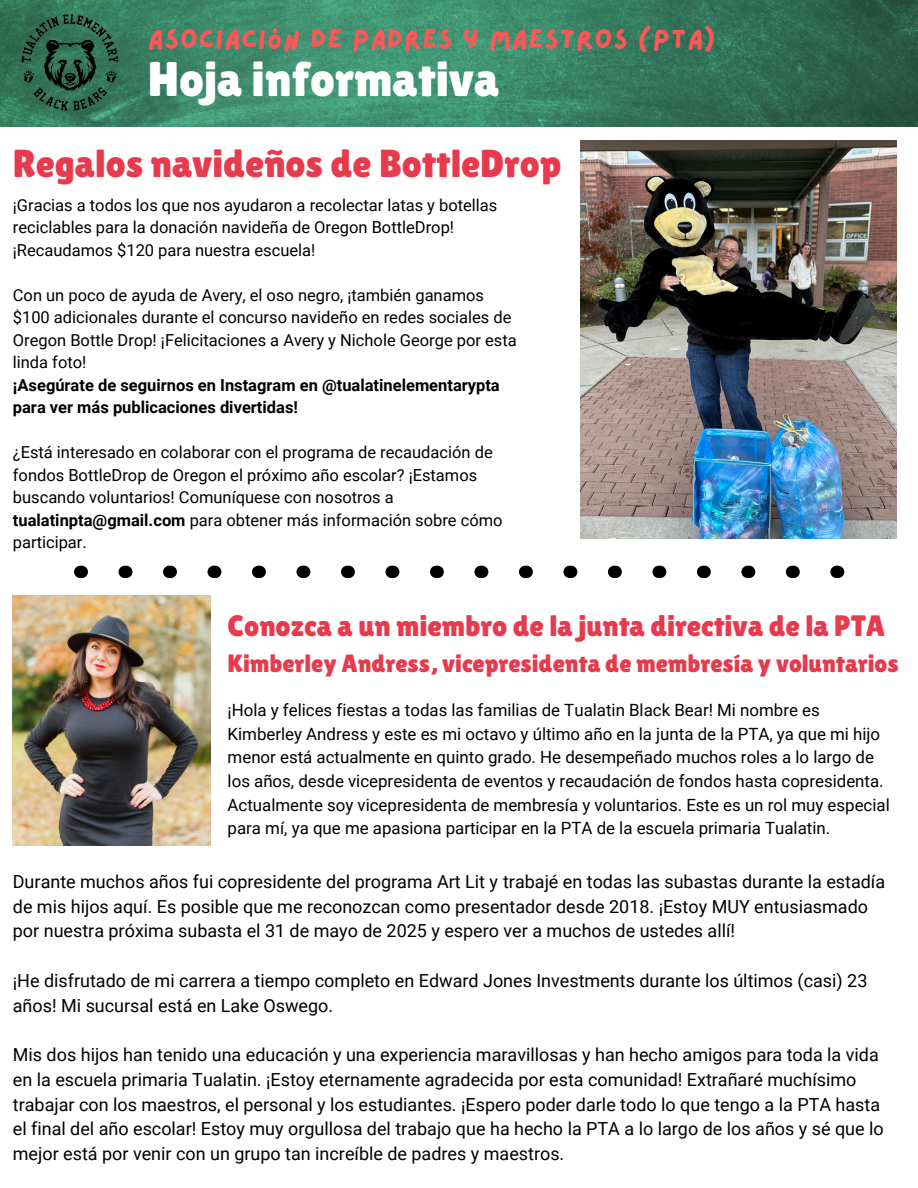
<style>
.page{position:relative;width:918px;height:1188px;background:#fff}
.page>*{position:absolute;margin:0;border:0;box-sizing:border-box;transform-origin:0 0}
.t1{font:48.75px "Lilita One";color:#fff}
.t2{font:39px "Lilita One";color:#e83a4d}
.t3{font:29.55px "Lilita One";color:#e83a4d}
.t4{font:27.3px "Lazydog";letter-spacing:.03em;color:#ff5757}
.t5{font:24.9px "Lilita One";color:#e83a4d}
.t6{font:18px/24.8px "Roboto";color:#000}
.t7{font:16.8px/23.7px "Roboto";color:#000}
.t8{font:16.5px/22.5px "Roboto";color:#000}
.t9{font:700 16.5px/22.5px "Roboto";color:#000}
.s1{font-weight:700}
</style>
<div class="page">
<img style="left:148px;top:0;width:770px;height:126px">
<img style="left:0;top:0;width:148px;height:127px">
<svg style="left:74px;top:566px;width:770px;height:12px"></svg>
<img style="left:581px;top:141px;width:316px;height:398px">
<img style="left:13px;top:596px;width:198px;height:250px">
<p class="t4" style="left:148px;top:26px;width:569px">ASOCIACIÓN DE PADRES Y MAESTROS (PTA)</p>
<p class="t1" style="left:148px;top:51px;width:353px">Hoja informativa</p>
<p class="t2" style="left:13px;top:141px;width:550px">Regalos navideños de BottleDrop</p>
<h3 class="t8" style="left:13px;top:194px;width:486px">¡Gracias a todos los que nos ayudaron a recolectar latas y botellas reciclables para la donación navideña de Oregon BottleDrop! ¡Recaudamos $120 para nuestra escuela!</h3>
<h1 class="t8" style="left:13px;top:284px;width:505px">Con un poco de ayuda de Avery, el oso negro, ¡también ganamos $100 adicionales durante el concurso navideño en redes sociales de Oregon Bottle Drop! ¡Felicitaciones a Avery y Nichole George por esta linda foto!</h1>
<h2 class="t9" style="left:13px;top:374px;width:488px">¡Asegúrate de seguirnos en Instagram en @tualatinelementarypta para ver más publicaciones divertidas!</h2>
<p class="t8" style="left:13px;top:441px;width:491px">¿Está interesado en colaborar con el programa de recaudación de fondos BottleDrop de Oregon el próximo año escolar? ¡Estamos buscando voluntarios! Comuníquese con nosotros a <span class="s1">tualatinpta@gmail.com</span> para obtener más información sobre cómo participar.</p>
<p class="t3" style="left:228px;top:609px;width:659px">Conozca a un miembro de la junta directiva de la PTA</p>
<p class="t5" style="left:228px;top:649px;width:672px">Kimberley Andress, vicepresidenta de membresía y voluntarios</p>
<p class="t7" style="left:228px;top:698px;width:664px">¡Hola y felices fiestas a todas las familias de Tualatin Black Bear! Mi nombre es Kimberley Andress y este es mi octavo y último año en la junta de la PTA, ya que mi hijo menor está actualmente en quinto grado. He desempeñado muchos roles a lo largo de los años, desde vicepresidenta de eventos y recaudación de fondos hasta copresidenta.<br>Actualmente soy vicepresidenta de membresía y voluntarios. Este es un rol muy especial para mí, ya que me apasiona participar en la PTA de la escuela primaria Tualatin.</p>
<p class="t6" style="left:13px;top:869px;width:874px">Durante muchos años fui copresidente del programa Art Lit y trabajé en todas las subastas durante la estadía de mis hijos aquí. Es posible que me reconozcan como presentador desde 2018. ¡Estoy MUY entusiasmado por nuestra próxima subasta el 31 de mayo de 2025 y espero ver a muchos de ustedes allí!</p>
<p class="t6" style="left:13px;top:968px;width:856px">¡He disfrutado de mi carrera a tiempo completo en Edward Jones Investments durante los últimos (casi) 23 años! Mi sucursal está en Lake Oswego.</p>
<p class="t6" style="left:13px;top:1043px;width:872px">Mis dos hijos han tenido una educación y una experiencia maravillosas y han hecho amigos para toda la vida en la escuela primaria Tualatin. ¡Estoy eternamente agradecida por esta comunidad! Extrañaré muchísimo trabajar con los maestros, el personal y los estudiantes. ¡Espero poder darle todo lo que tengo a la PTA hasta el final del año escolar! Estoy muy orgullosa del trabajo que ha hecho la PTA a lo largo de los años y sé que lo mejor está por venir con un grupo tan increíble de padres y maestros.</p>
</div>
